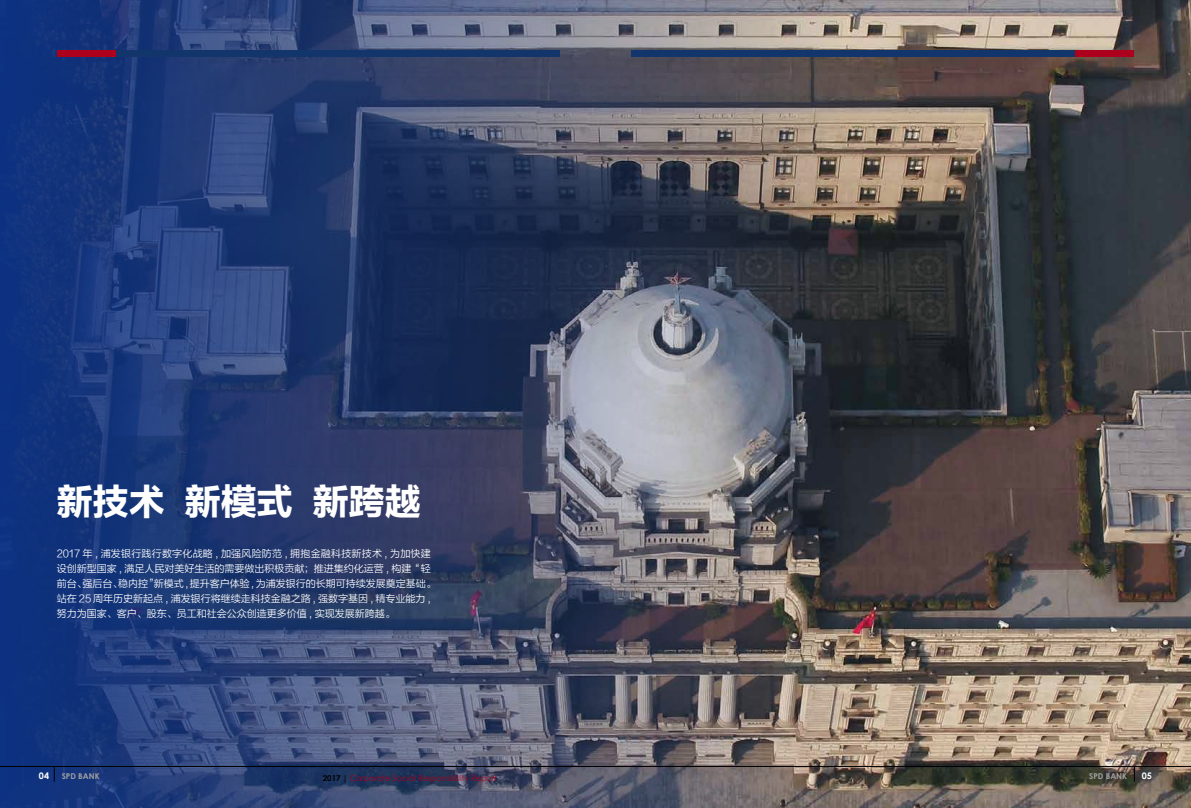
<style>
.page{position:relative;width:1191px;height:808px;background:#fff}
.page>*{position:absolute;margin:0;border:0;box-sizing:border-box;transform-origin:0 0}
.t1{font:36px "FZLTDHK GBK1 0";color:#fff}
.t2{font:10px/15px "FZLTXIHK GBK1 0";color:#fff}
.t3{font:700 9px "Century Gothic";color:#fff}
.t4{font:8px "Century Gothic";color:#ad001c}
.t5{font:700 8px "Century Gothic";color:#9fa0a0}
.s1{font-weight:700;color:#000}
</style>
<div class="page">
<img style="left:1127px;top:0;width:64px;height:808px">
<img style="left:0;top:0;width:1127px;height:808px">
<div style="left:57px;top:50px;width:60px;height:7px;background:#ad001c"></div>
<div style="left:1074px;top:50px;width:60px;height:7px;background:#ad001c"></div>
<div style="left:116px;top:50px;width:444px;height:7px;background:#12366c"></div>
<div style="left:631px;top:50px;width:443px;height:7px;background:#12366c"></div>
<svg style="left:54px;top:767px;width:1px;height:15px"></svg>
<svg style="left:1134px;top:767px;width:1px;height:15px"></svg>
<hr style="left:0;top:766px;width:1191px;height:1px;background:#000">
<h1 class="t1" style="left:57px;top:482px;width:365px">新技术 新模式 新跨越</h1>
<p class="t2" style="left:57px;top:546px;width:380px">2017 年 , 浦发银行践行数字化战略 , 加强风险防范 , 拥抱金融科技新技术 , 为加快建设创新型国家 , 满足人民对美好生活的需要做出积极贡献；推进集约化运营 , 构建“轻前台、强后台、稳内控”新模式 , 提升客户体验 , 为浦发银行的长期可持续发展奠定基础。站在 25 周年历史新起点 , 浦发银行将继续走科技金融之路 , 强数字基因 , 精专业能力 ,努力为国家、客户、股东、员工和社会公众创造更多价值 , 实现发展新跨越。</p>
<p class="t3" style="left:39px;top:770px;width:12px">04</p>
<p class="t5" style="left:62px;top:771px;width:39px">SPD BANK</p>
<p class="t4" style="left:323px;top:773px;width:176px"><span class="s1">2017 |</span> Corporate Social Responsibility Report</p>
<p class="t5" style="left:1089px;top:771px;width:39px">SPD BANK</p>
<p class="t3" style="left:1142px;top:770px;width:12px">05</p>
</div>
